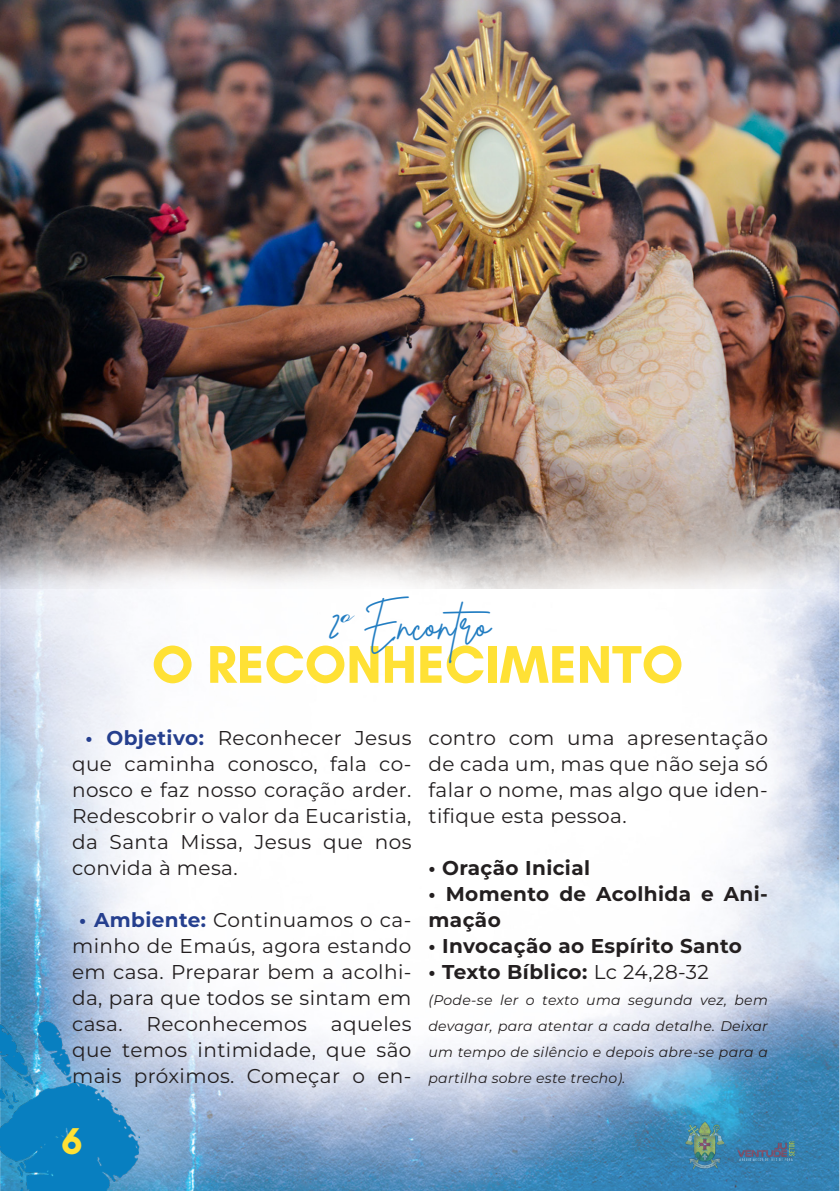
<style>
.page{position:relative;width:840px;height:1191px;background:#fff}
.page>*{position:absolute;margin:0;border:0;box-sizing:border-box;transform-origin:0 0}
.t1{font:700 54px "Glacial Indifference";color:#ffe135}
.t2{font:42px "Brittany Signature";color:#227dc2}
.t3{font:700 38px "Glacial Indifference";color:#ffe135}
.t4{font:20px/26px "Montserrat";letter-spacing:.02em;color:#231f20;text-align:justify}
.t5{font:700 20px/26px "Montserrat";letter-spacing:.02em;color:#231f20}
.t6{font:italic 14px/26px "Montserrat";letter-spacing:.02em;color:#231f20;text-align:justify}
.s1{font-family:"Commercial Script BT";font-size:36px}
.s2{font-weight:700;color:#253f8e}
.s3{font-weight:400}
</style>
<div class="page">
<img style="left:0;top:589px;width:839px;height:602px">
<img style="left:0;top:1018px;width:139px;height:173px">
<img style="left:0;top:0;width:839px;height:589px">
<img style="left:674px;top:1116px;width:130px;height:58px">
<p class="t2" style="left:329px;top:598px;width:174px">2<span class="s1">º</span> Encontro</p>
<p class="t1" style="left:152px;top:631px;width:532px">O RECONHECIMENTO</p>
<p class="t4" style="left:72px;top:724px;width:341px;text-indent:13px"><span class="s2">• Objetivo:</span> Reconhecer Jesus que caminha conosco, fala co&shy;nosco e faz nosso coração arder.<br>Redescobrir o valor da Eucaristia, da Santa Missa, Jesus que nos convida à mesa.</p>
<p class="t4" style="left:72px;top:906px;width:341px;text-align:center"><span class="s2">• Ambiente:</span> Continuamos o ca&shy;minho de Emaús, agora estando em casa. Preparar bem a acolhi&shy;da, para que todos se sintam em casa. Reconhecemos aqueles que temos intimidade, que são mais próximos. Começar o en-</p>
<p class="t3" style="left:61px;top:1117px;width:23px">6</p>
<p class="t4" style="left:428px;top:724px;width:341px">contro com uma apresentação de cada um, mas que não seja só falar o nome, mas algo que iden&shy;tifique esta pessoa.</p>
<p class="t5" style="left:428px;top:854px;width:163px">• Oração Inicial</p>
<p class="t5" style="left:428px;top:880px;width:341px">• Momento de Acolhida e Ani&shy;mação</p>
<p class="t5" style="left:428px;top:932px;width:315px">• Invocação ao Espírito Santo</p>
<p class="t5" style="left:428px;top:958px;width:282px">• Texto Bíblico: <span class="s3">Lc 24,28-32</span></p>
<p class="t6" style="left:428px;top:987px;width:341px">(Pode-se ler o texto uma segunda vez, bem devagar, para atentar a cada detalhe. Deixar um tempo de silêncio e depois abre-se para a partilha sobre este trecho).</p>
</div>
